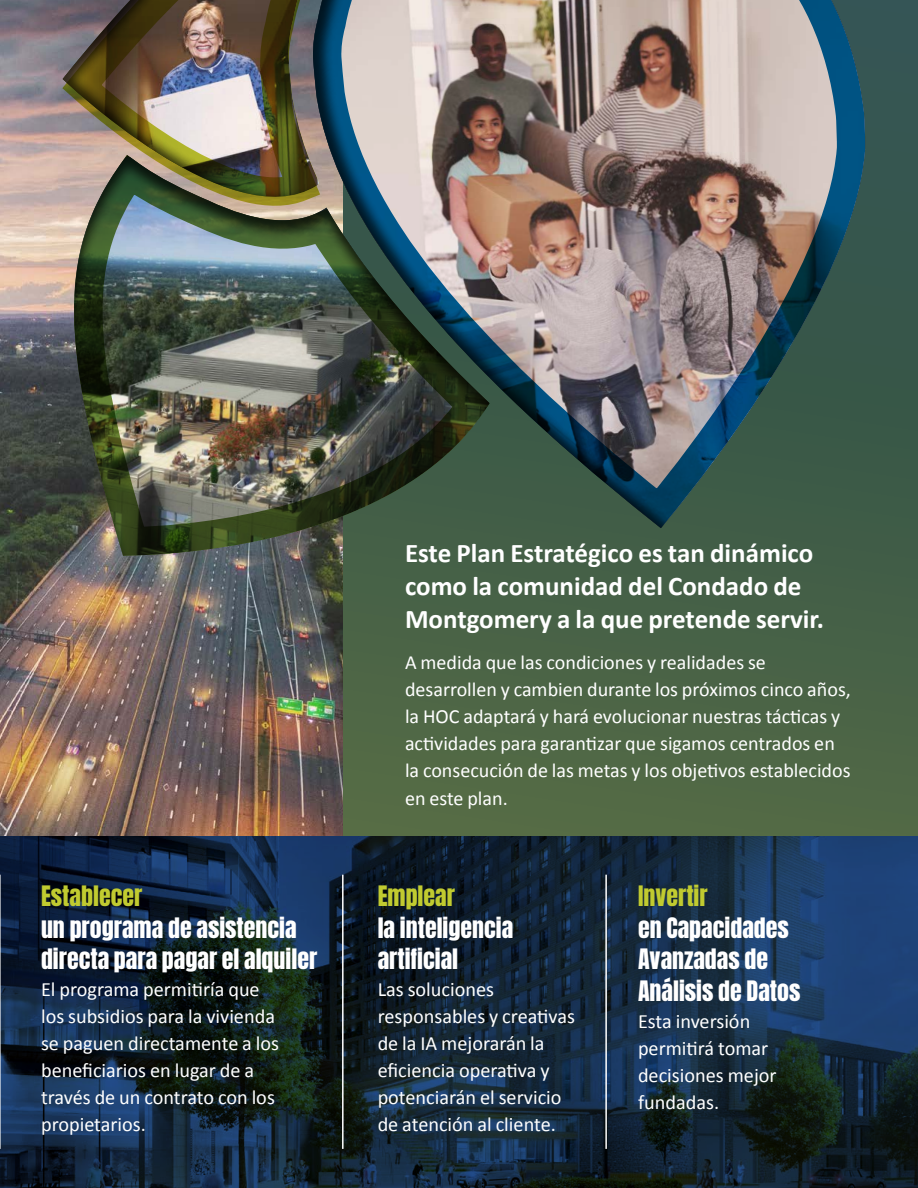
<style>
.page{position:relative;width:918px;height:1188px;background:#fff}
.page>*{position:absolute;margin:0;border:0;box-sizing:border-box;transform-origin:0 0}
.t1{font:700 27px/33px "Calibri";color:#fff}
.t2{font:24px/31.5px "Anton";color:#fff}
.t3{font:24px "Anton";color:#c1cb30}
.t4{font:20.25px/27px "Calibri";color:#fff}
.t5{font:20.1px/27.3px "Calibri";color:#fff}
</style>
<div class="page">
<img style="left:0;top:0;width:343px;height:837px">
<div style="left:343px;top:0;width:575px;height:837px;background:#4c6546"></div>
<svg style="left:0;top:837px;width:918px;height:351px;background:#13283c"></svg>
<hr style="left:0;top:875px;width:1px;height:274px;background:#fff">
<hr style="left:342px;top:875px;width:2px;height:274px;background:#fff">
<hr style="left:605px;top:875px;width:2px;height:274px;background:#fff">
<svg style="left:882px;top:0;width:36px;height:556px;background:#37564c"></svg>
<img style="left:0;top:69px;width:343px;height:609px">
<img style="left:416px;top:0;width:466px;height:557px">
<img style="left:73px;top:135px;width:435px;height:435px">
<img style="left:49px;top:0;width:367px;height:283px">
<p class="t3" style="left:41px;top:884px;width:103px">Establecer</p>
<p class="t2" style="left:41px;top:914px;width:278px">un programa de asistencia directa para pagar el alquiler</p>
<p class="t4" style="left:41px;top:975px;width:240px">El programa permitiría que los subsidios para la vivienda se paguen directamente a los beneficiarios en lugar de a través de un contrato con los propietarios.</p>
<h1 class="t1" style="left:405px;top:536px;width:421px">Este Plan Estratégico es tan dinámico como la comunidad del Condado de<br>Montgomery a la que pretende servir.</h1>
<p class="t5" style="left:405px;top:647px;width:447px">A medida que las condiciones y realidades se desarrollen y cambien durante los próximos cinco años, la HOC adaptará y hará evolucionar nuestras tácticas y actividades para garantizar que sigamos centrados en la consecución de las metas y los objetivos establecidos en este plan.</p>
<p class="t3" style="left:378px;top:884px;width:79px">Emplear</p>
<p class="t2" style="left:378px;top:914px;width:137px">la inteligencia artificial</p>
<p class="t4" style="left:378px;top:975px;width:199px">Las soluciones responsables y creativas de la IA mejorarán la eficiencia operativa y potenciarán el servicio de atención al cliente.</p>
<p class="t3" style="left:638px;top:884px;width:71px">Invertir</p>
<p class="t2" style="left:638px;top:914px;width:164px">en Capacidades<br>Avanzadas de<br>Análisis de Datos</p>
<p class="t4" style="left:638px;top:1007px;width:140px">Esta inversión permitirá tomar decisiones mejor fundadas.</p>
</div>
